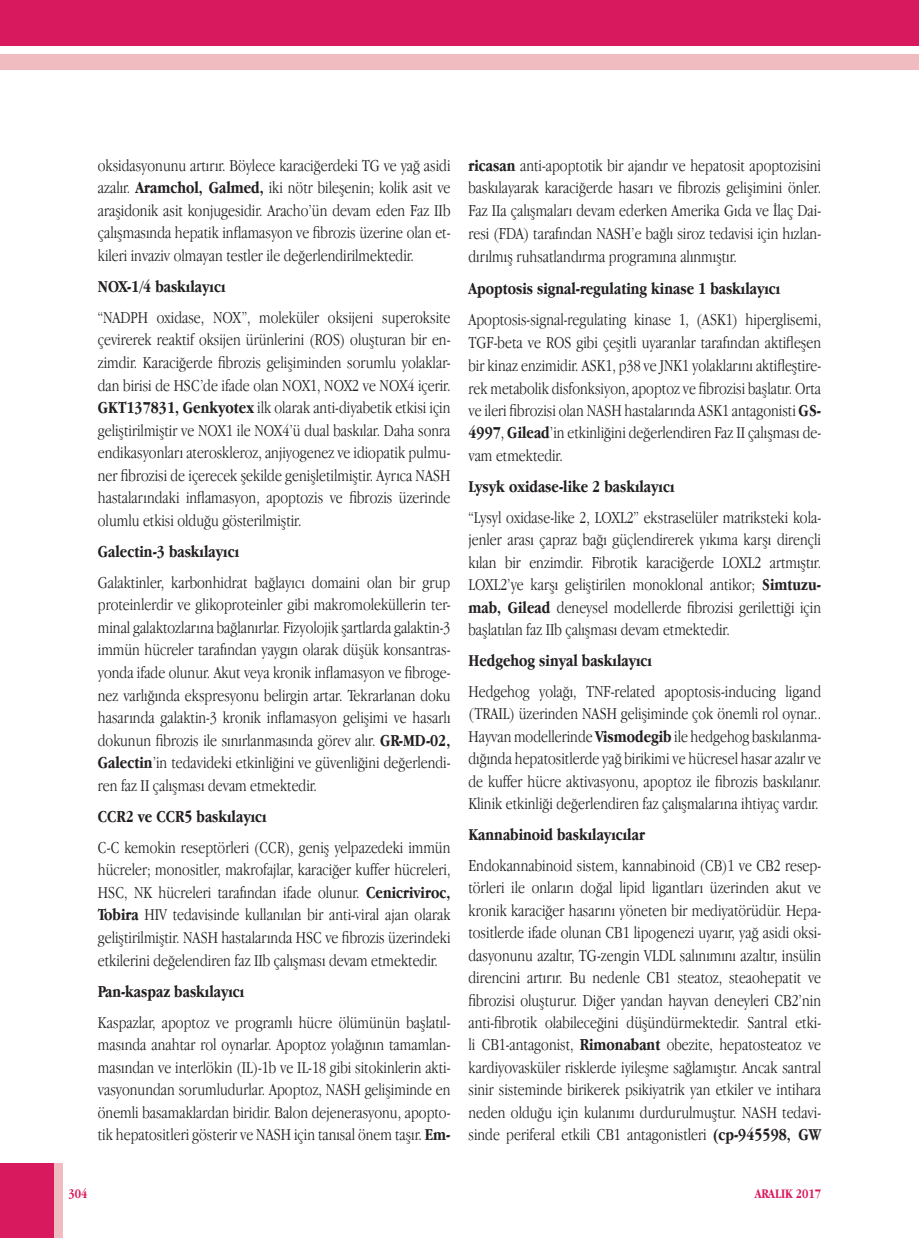
<style>
.page{position:relative;width:919px;height:1238px;background:#fff}
.page>*{position:absolute;margin:0;border:0;box-sizing:border-box;transform-origin:0 0}
.t1{font:300 17.25px/22.5px "Apple Garamond";color:#231f20;text-align:justify}
.t2{font:700 17.25px "Apple Garamond";color:#231f20}
.t3{font:700 13.5px "Apple Garamond";color:#d9195e}
.s1{font-weight:700}
</style>
<div class="page">
<div style="left:0;top:1163px;width:54px;height:74px;background:#d9195e"></div>
<div style="left:54px;top:1163px;width:8px;height:74px;background:#f1bcbf"></div>
<div style="left:0;top:54px;width:918px;height:15px;background:#f1bcbf"></div>
<div style="left:0;top:0;width:918px;height:45px;background:#d9195e"></div>
<p class="t1" style="left:98px;top:154px;width:354px">oksidasyonunu artırır. Böylece karaciğerdeki TG ve yağ asidi azalır. <span class="s1">Aramchol, Galmed,</span> iki nötr bileşenin; kolik asit ve araşidonik asit konjugesidir. Aracho’ün devam eden Faz IIb çalışmasında hepatik inflamasyon ve fibrozis üzerine olan et&shy;kileri invaziv olmayan testler ile değerlendirilmektedir.</p>
<p class="t2" style="left:98px;top:276px;width:129px">NOX-1/4 baskılayıcı</p>
<p class="t1" style="left:98px;top:306px;width:354px">“NADPH oxidase, NOX”, moleküler oksijeni superoksite çevirerek reaktif oksijen ürünlerini (ROS) oluşturan bir en&shy;zimdir. Karaciğerde fibrozis gelişiminden sorumlu yolaklar&shy;dan birisi de HSC’de ifade olan NOX1, NOX2 ve NOX4 içerir.<br><span class="s1">GKT137831, Genkyotex</span> ilk olarak anti-diyabetik etkisi için geliştirilmiştir ve NOX1 ile NOX4’ü dual baskılar. Daha sonra endikasyonları ateroskleroz, anjiyogenez ve idiopatik pulmu&shy;ner fibrozisi de içerecek şekilde genişletilmiştir. Ayrıca NASH hastalarındaki inflamasyon, apoptozis ve fibrozis üzerinde olumlu etkisi olduğu gösterilmiştir.</p>
<p class="t2" style="left:98px;top:541px;width:143px">Galectin-3 baskılayıcı</p>
<p class="t1" style="left:98px;top:571px;width:354px">Galaktinler, karbonhidrat bağlayıcı domaini olan bir grup proteinlerdir ve glikoproteinler gibi makromoleküllerin ter&shy;minal galaktozlarına bağlanırlar. Fizyolojik şartlarda galaktin-3 immün hücreler tarafından yaygın olarak düşük konsantras&shy;yonda ifade olunur. Akut veya kronik inflamasyon ve fibroge&shy;nez varlığında ekspresyonu belirgin artar. Tekrarlanan doku hasarında galaktin-3 kronik inflamasyon gelişimi ve hasarlı dokunun fibrozis ile sınırlanmasında görev alır. <span class="s1">GR-MD-02, Galectin</span>’in tedavideki etkinliğini ve güvenliğini değerlendi&shy;ren faz II çalışması devam etmektedir.</p>
<p class="t2" style="left:98px;top:806px;width:170px">CCR2 ve CCR5 baskılayıcı</p>
<p class="t1" style="left:98px;top:835px;width:354px">C-C kemokin reseptörleri (CCR), geniş yelpazedeki immün hücreler; monositler, makrofajlar, karaciğer kuffer hücreleri, HSC, NK hücreleri tarafından ifade olunur. <span class="s1">Cenicriviroc, Tobira</span> HIV tedavisinde kullanılan bir anti-viral ajan olarak geliştirilmiştir. NASH hastalarında HSC ve fibrozis üzerindeki etkilerini değelendiren faz IIb çalışması devam etmektedir.</p>
<p class="t2" style="left:98px;top:981px;width:148px">Pan-kaspaz baskılayıcı</p>
<p class="t1" style="left:98px;top:1010px;width:354px">Kaspazlar, apoptoz ve programlı hücre ölümünün başlatıl&shy;masında anahtar rol oynarlar. Apoptoz yolağının tamamlan&shy;masından ve interlökin (IL)-1b ve IL-18 gibi sitokinlerin akti&shy;vasyonundan sorumludurlar. Apoptoz, NASH gelişiminde en önemli basamaklardan biridir. Balon dejenerasyonu, apopto&shy;tik hepatositleri gösterir ve NASH için tanısal önem taşır. <span class="s1">Em-</span></p>
<p class="t1" style="left:468px;top:153px;width:354px"><span class="s1">ricasan</span> anti-apoptotik bir ajandır ve hepatosit apoptozisini baskılayarak karaciğerde hasarı ve fibrozis gelişimini önler.<br>Faz IIa çalışmaları devam ederken Amerika Gıda ve İlaç Dai&shy;resi (FDA) tarafından NASH’e bağlı siroz tedavisi için hızlan&shy;dırılmış ruhsatlandırma programına alınmıştır.</p>
<p class="t2" style="left:468px;top:278px;width:313px">Apoptosis signal-regulating kinase 1 baskılayıcı</p>
<p class="t1" style="left:468px;top:308px;width:354px">Apoptosis-signal-regulating kinase 1, (ASK1) hiperglisemi, TGF-beta ve ROS gibi çeşitli uyaranlar tarafından aktifleşen bir kinaz enzimidir. ASK1, p38 ve JNK1 yolaklarını aktifleştire&shy;rek metabolik disfonksiyon, apoptoz ve fibrozisi başlatır. Orta ve ileri fibrozisi olan NASH hastalarında ASK1 antagonisti <span class="s1">GS-4997</span>, <span class="s1">Gilead</span>’in etkinliğini değerlendiren Faz II çalışması de&shy;vam etmektedir.</p>
<p class="t2" style="left:468px;top:476px;width:207px">Lysyk oxidase-like 2 baskılayıcı</p>
<p class="t1" style="left:468px;top:506px;width:354px">“Lysyl oxidase-like 2, LOXL2” ekstraselüler matriksteki kola&shy;jenler arası çapraz bağı güçlendirerek yıkıma karşı dirençli kılan bir enzimdir. Fibrotik karaciğerde LOXL2 artmıştır.<br>LOXL2’ye karşı geliştirilen monoklonal antikor; <span class="s1">Simtuzu&shy;mab, Gilead</span> deneysel modellerde fibrozisi gerilettiği için başlatılan faz IIb çalışması devam etmektedir.</p>
<p class="t2" style="left:468px;top:650px;width:185px">Hedgehog sinyal baskılayıcı</p>
<p class="t1" style="left:468px;top:679px;width:354px">Hedgehog yolağı, TNF-related apoptosis-inducing ligand (TRAIL) üzerinden NASH gelişiminde çok önemli rol oynar..<br>Hayvan modellerinde <span class="s1">Vismodegib</span> ile hedgehog baskılanma&shy;dığında hepatositlerde yağ birikimi ve hücresel hasar azalır ve de kuffer hücre aktivasyonu, apoptoz ile fibrozis baskılanır.<br>Klinik etkinliği değerlendiren faz çalışmalarına ihtiyaç vardır.</p>
<p class="t2" style="left:468px;top:824px;width:178px">Kannabinoid baskılayıcılar</p>
<p class="t1" style="left:468px;top:854px;width:354px">Endokannabinoid sistem, kannabinoid (CB)1 ve CB2 resep&shy;törleri ile onların doğal lipid ligantları üzerinden akut ve kronik karaciğer hasarını yöneten bir mediyatörüdür. Hepa&shy;tositlerde ifade olunan CB1 lipogenezi uyarır, yağ asidi oksi&shy;dasyonunu azaltır, TG-zengin VLDL salınımını azaltır, insülin direncini artırır. Bu nedenle CB1 steatoz, steaohepatit ve fibrozisi oluşturur. Diğer yandan hayvan deneyleri CB2’nin anti-fibrotik olabileceğini düşündürmektedir. Santral etki&shy;li CB1-antagonist, <span class="s1">Rimonabant</span> obezite, hepatosteatoz ve kardiyovasküler risklerde iyileşme sağlamıştır. Ancak santral sinir sisteminde birikerek psikiyatrik yan etkiler ve intihara neden olduğu için kulanımı durdurulmuştur. NASH tedavi&shy;sinde periferal etkili CB1 antagonistleri <span class="s1">(cp-945598, GW</span></p>
<p class="t3" style="left:68px;top:1186px;width:21px">304</p>
<p class="t3" style="left:754px;top:1186px;width:68px">ARALIK 2017</p>
</div>
